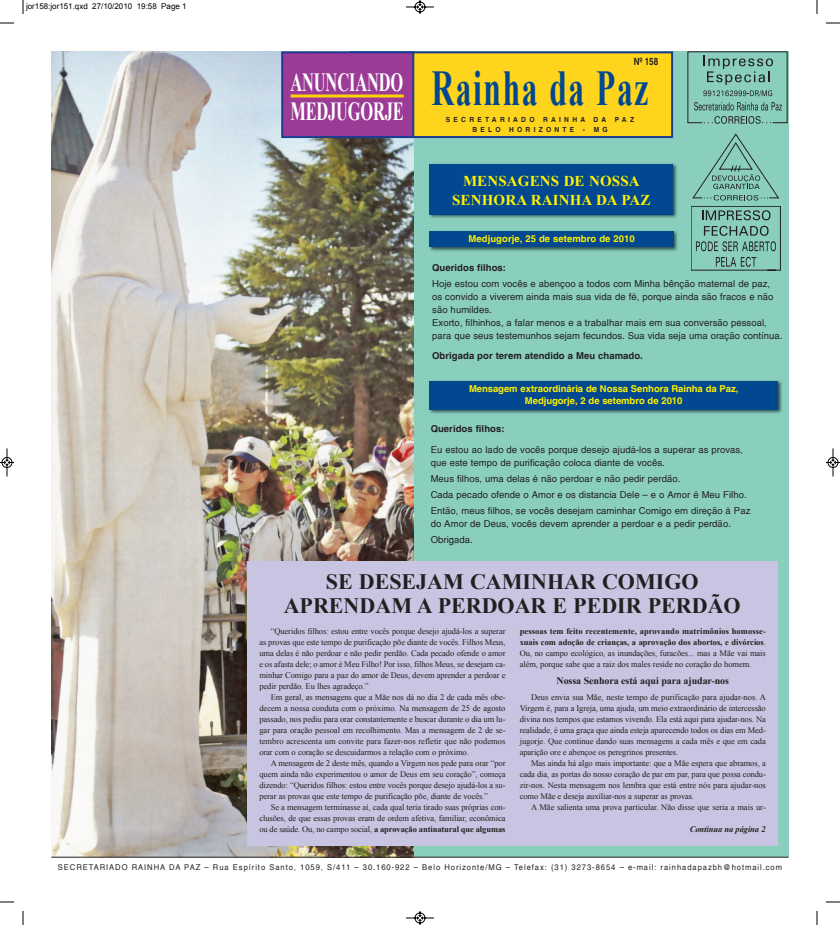
<style>
.page{position:relative;width:840px;height:925px;background:#fff}
.page>*{position:absolute;margin:0;border:0;box-sizing:border-box;transform-origin:0 0}
.t1{font:700 50.1px "Times New Roman";letter-spacing:.05em;color:#014890;scale:.63 1}
.t2{font:700 26.1px "Times New Roman";letter-spacing:-.01em;color:#fff;scale:.63 1}
.t3{font:700 26px "Times New Roman";letter-spacing:-.01em;color:#fff;scale:.63 1}
.t4{font:700 22px/24px "Times New Roman";color:#231f20;text-align:center}
.t5{font:700 15px/19px "Times New Roman";letter-spacing:.01em;color:#fff101;text-align:center}
.t6{font:700 10px "Times New Roman";letter-spacing:-.01em;color:#231f20}
.t7{font:10px "Switzerland";color:#231f20;scale:.8 1}
.t8{font:9.5px/13px "Switzerland";letter-spacing:.005em;color:#231f20}
.t9{font:9.5px/12px "Switzerland";letter-spacing:-.005em;color:#fff101;text-align:center}
.t10{font:8.5px/11px "Times New Roman";letter-spacing:-.01em;color:#231f20;text-align:justify}
.t11{font:italic 700 8.5px "Times New Roman";letter-spacing:-.01em;color:#231f20}
.t12{font:8px "Switzerland";letter-spacing:.12em;color:#231f20;scale:.95 1}
.t13{font:8px "Arial";color:#000}
.t14{font:7px/10px "Switzerland";letter-spacing:.49em;color:#231f20;text-align:center;scale:.95 1}
.s1{font-weight:700}
</style>
<div class="page">
<div style="left:413px;top:51px;width:375px;height:806px;background:#8acfbd"></div>
<img style="left:51px;top:51px;width:362px;height:806px">
<img style="left:429px;top:380px;width:353px;height:34px">
<div style="left:430px;top:381px;width:347px;height:28px;background:#014890"></div>
<svg style="left:692px;top:133px;width:88px;height:67px"></svg>
<svg style="left:687px;top:51px;width:101px;height:73px"></svg>
<svg style="left:691px;top:206px;width:89px;height:64px"></svg>
<img style="left:429px;top:231px;width:249px;height:20px">
<div style="left:430px;top:231px;width:244px;height:16px;background:#014890"></div>
<img style="left:429px;top:163px;width:248px;height:55px">
<div style="left:430px;top:164px;width:243px;height:50px;background:#014890"></div>
<div style="left:351px;top:53px;width:320px;height:83px;background:#fed41d"></div>
<div style="left:349px;top:51px;width:324px;height:87px;border:2px solid #1e3b92"></div>
<div style="left:283px;top:53px;width:129px;height:83px;background:#9c3b96"></div>
<div style="left:281px;top:51px;width:133px;height:87px;border:2px solid #1e3b92"></div>
<hr style="left:290px;top:94px;width:114px;height:3px;background:#fed304">
<div style="left:247px;top:561px;width:531px;height:285px;background:#c7c5e1"></div>
<hr style="left:51px;top:857px;width:737px;height:1px;background:#231f20">
<svg style="left:23px;top:0;width:1px;height:14px"></svg>
<svg style="left:0;top:23px;width:14px;height:1px"></svg>
<svg style="left:816px;top:0;width:2px;height:14px"></svg>
<svg style="left:826px;top:23px;width:14px;height:1px"></svg>
<svg style="left:23px;top:911px;width:1px;height:14px"></svg>
<svg style="left:0;top:901px;width:14px;height:2px"></svg>
<svg style="left:816px;top:911px;width:2px;height:14px"></svg>
<svg style="left:826px;top:901px;width:14px;height:2px"></svg>
<svg style="left:406px;top:0;width:28px;height:14px"></svg>
<svg style="left:406px;top:911px;width:28px;height:14px"></svg>
<svg style="left:0;top:448px;width:14px;height:29px"></svg>
<svg style="left:826px;top:448px;width:14px;height:29px"></svg>
<p class="t13" style="left:26px;top:2px;width:162px">jor158:jor151.qxd 27/10/2010 19:58 Page 1</p>
<h2 class="t2" style="left:290px;top:67px;width:181px">ANUNCIANDO</h2>
<h3 class="t3" style="left:290px;top:97px;width:181px">MEDJUGORJE</h3>
<p class="t7" style="left:633px;top:55px;width:32px">Nº 158</p>
<h1 class="t1" style="left:431px;top:61px;width:346px">Rainha da Paz</h1>
<p class="t14" style="left:446px;top:116px;width:200px">SECRETARIADO RAINHA DA PAZ<br>BELO HORIZONTE - MG</p>
<h3 class="t5" style="left:452px;top:171px;width:200px">MENSAGENS DE NOSSA<br>SENHORA RAINHA DA PAZ</h3>
<p class="t9" style="left:468px;top:234px;width:168px">Medjugorje, 25 de setembro de 2010</p>
<p class="t8" style="left:432px;top:261px;width:339px;line-height:16px">Queridos filhos:<br>Hoje estou com vocês e abençoo a todos com Minha bênção maternal de paz,</p>
<p class="t8" style="left:432px;top:291px;width:352px">os convido a viverem ainda mais sua vida de fé, porque ainda são fracos e não são humildes.<br>Exorto, filhinhos, a falar menos e a trabalhar mais em sua conversão pessoal, para que seus testemunhos sejam fecundos. Sua vida seja uma oração contínua.</p>
<p class="t8" style="left:432px;top:350px;width:212px">Obrigada por terem atendido a Meu chamado.</p>
<p class="t9" style="left:469px;top:383px;width:271px">Mensagem extraordinária de Nossa Senhora Rainha da Paz,<br>Medjugorje, 2 de setembro de 2010</p>
<p class="t8" style="left:431px;top:423px;width:75px">Queridos filhos:</p>
<p class="t8" style="left:431px;top:444px;width:314px">Eu estou ao lado de vocês porque desejo ajudá-los a superar as provas, que este tempo de purificação coloca diante de vocês.</p>
<p class="t8" style="left:431px;top:472px;width:321px;line-height:15.8px">Meus filhos, uma delas é não perdoar e não pedir perdão.<br>Cada pecado ofende o Amor e os distancia Dele – e o Amor é Meu Filho.<br>Então, meus filhos, se vocês desejam caminhar Comigo em direção à Paz</p>
<p class="t8" style="left:431px;top:516px;width:302px;line-height:15.8px">do Amor de Deus, vocês devem aprender a perdoar e a pedir perdão.<br>Obrigada.</p>
<h3 class="t4" style="left:284px;top:570px;width:458px">SE DESEJAM CAMINHAR COMIGO<br>APRENDAM A PERDOAR E PEDIR PERDÃO</h3>
<p class="t10" style="left:259px;top:625px;width:248px;text-indent:11px">“Queridos filhos: estou entre vocês porque desejo ajudá-los a superar as provas que este tempo de purificação põe diante de vocês. Filhos Meus, uma delas é não perdoar e não pedir perdão. Cada pecado ofende o amor e os afasta dele; o amor é Meu Filho! Por isso, filhos Meus, se desejam ca&shy;minhar Comigo para a paz do amor de Deus, devem aprender a perdoar e pedir perdão. Eu lhes agradeço.”</p>
<p class="t10" style="left:259px;top:691px;width:248px;text-indent:11px">Em geral, as mensagens que a Mãe nos dá no dia 2 de cada mês obe&shy;decem a nossa conduta com o próximo. Na mensagem de 25 de agosto passado, nos pediu para orar constantemente e buscar durante o dia um lu&shy;gar para oração pessoal em recolhimento. Mas a mensagem de 2 de se&shy;tembro acrescenta um convite para fazer-nos refletir que não podemos orar com o coração se descuidarmos a relação com o próximo.</p>
<p class="t10" style="left:259px;top:757px;width:248px;text-indent:11px">A mensagem de 2 deste mês, quando a Virgem nos pede para orar “por quem ainda não experimentou o amor de Deus em seu coração”, começa dizendo: “Queridos filhos: estou entre vocês porque desejo ajudá-los a su&shy;perar as provas que este tempo de purificação põe, diante de vocês.”</p>
<p class="t10" style="left:259px;top:801px;width:248px;text-indent:11px">Se a mensagem terminasse aí, cada qual teria tirado suas próprias con&shy;clusões, de que essas provas eram de ordem afetiva, familiar, econômica ou de saúde. Ou, no campo social, <span class="s1">a aprovação antinatural que algumas</span></p>
<p class="t10" style="left:520px;top:625px;width:248px"><span class="s1">pessoas tem feito recentemente, aprovando matrimônios homosse&shy;xuais com adoção de crianças, a aprovação dos abortos, e divórcios</span>.<br>Ou, no campo ecológico, as inundações, furacões... mas a Mãe vai mais além, porque sabe que a raiz dos males reside no coração do homem.</p>
<p class="t6" style="left:556px;top:675px;width:174px">Nossa Senhora está aqui para ajudar-nos</p>
<p class="t10" style="left:520px;top:691px;width:248px;text-indent:11px">Deus envia sua Mãe, neste tempo de purificação para ajudar-nos. A Virgem é, para a Igreja, uma ajuda, um meio extraordinário de intercessão divina nos tempos que estamos vivendo. Ela está aqui para ajudar-nos. Na realidade, é uma graça que ainda esteja aparecendo todos os dias em Med&shy;jugorje. Que continue dando suas mensagens a cada mês e que em cada aparição ore e abençoe os peregrinos presentes.</p>
<p class="t10" style="left:520px;top:757px;width:248px;text-indent:11px">Mas ainda há algo mais importante: que a Mãe espera que abramos, a cada dia, as portas do nosso coração de par em par, para que possa condu&shy;zir-nos. Nesta mensagem nos lembra que está entre nós para ajudar-nos como Mãe e deseja auxiliar-nos a superar as provas.</p>
<p class="t10" style="left:531px;top:801px;width:236px">A Mãe salienta uma prova particular. Não disse que seria a mais ur-</p>
<p class="t11" style="left:690px;top:824px;width:77px">Continua na página 2</p>
<p class="t12" style="left:58px;top:862px;width:763px">SECRETARIADO RAINHA DA PAZ – Rua Espírito Santo, 1059, S/411 – 30.160-922 – Belo Horizonte/MG – Telefax: (31) 3273-8654 – e-mail: rainhadapazbh@hotmail.com</p>
</div>
